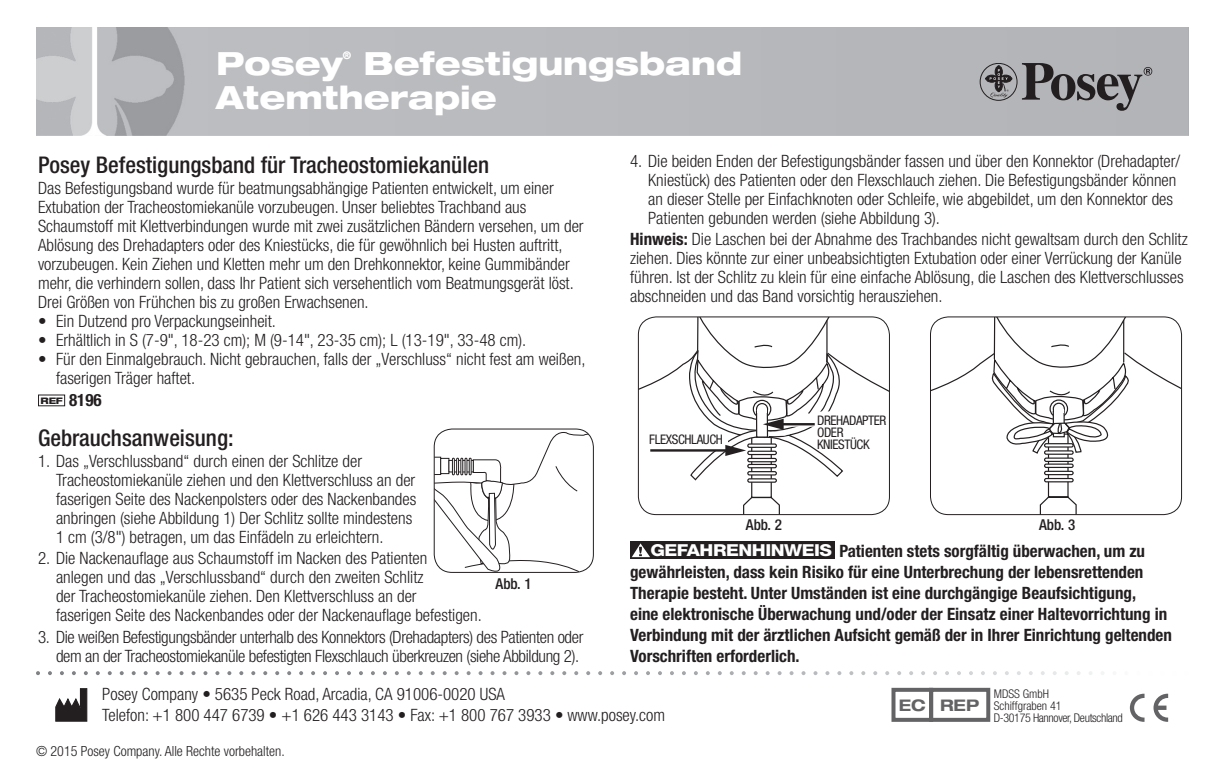
<style>
.page{position:relative;width:1224px;height:783px;background:#fff}
.page>*{position:absolute;margin:0;border:0;box-sizing:border-box;transform-origin:0 0}
.t1{font:800 expanded 32px/34px "Helvetica Neue LT Std";color:#fff}
.t2{font:500 condensed 23px "Helvetica Neue LT Std";color:#231f20}
.t3{font:300 condensed 17px/19px "Helvetica Neue LT Std";color:#231f20}
.t4{font:700 condensed 17px/21px "Helvetica Neue LT Std";color:#231f20}
.t5{font:300 condensed 17px/19px "Helvetica Neue LT Std";letter-spacing:-.02em;color:#231f20;text-align:right}
.t6{font:700 expanded 16px "Helvetica Neue LT Std";color:#636366}
.t7{font:500 condensed 15px "Helvetica Neue LT Std";color:#231f20}
.t8{font:300 condensed 14px "Helvetica Neue LT Std";color:#231f20}
.t9{font:condensed 13.2px/12px "Helvetica Neue LT Std";letter-spacing:-.03em;color:#231f20}
.t10{font:300 condensed 12px/12px "Helvetica Neue LT Std";letter-spacing:-.03em;color:#231f20}
.t11{font:800 expanded 10.4px "Helvetica Neue LT Std";color:#fff}
.s1{font-weight:700}
.s2{font-weight:800;font-stretch:normal;font-size:16.6px;color:#fff}
</style>
<div class="page">
<div style="left:38px;top:394px;width:27px;height:12px;border:1px solid #231f20"></div>
<svg style="left:434px;top:430px;width:159px;height:142px"></svg>
<div style="left:469px;top:457px;width:3px;height:18px;border:1px solid #231f20"></div>
<div style="left:434px;top:428px;width:160px;height:145px;border:1px solid #231f20;border-radius:18px"></div>
<svg style="left:930px;top:317px;width:251px;height:197px"></svg>
<div style="left:930px;top:316px;width:252px;height:199px;border:1px solid #231f20;border-radius:18px"></div>
<svg style="left:638px;top:317px;width:251px;height:197px"></svg>
<div style="left:638px;top:316px;width:252px;height:199px;border:1px solid #231f20;border-radius:18px"></div>
<svg style="left:36px;top:671px;width:1068px;height:4px"></svg>
<svg style="left:55px;top:688px;width:33px;height:33px"></svg>
<svg style="left:1130px;top:693px;width:14px;height:28px"></svg>
<svg style="left:1153px;top:693px;width:15px;height:28px"></svg>
<div style="left:891px;top:687px;width:42px;height:34px;border:4px solid #636366"></div>
<div style="left:929px;top:687px;width:61px;height:34px;border:4px solid #636366"></div>
<img style="left:36px;top:27px;width:1152px;height:108px">
<svg style="left:1022px;top:63px;width:130px;height:48px;background:#8a898c"></svg>
<svg style="left:985px;top:65px;width:27px;height:33px"></svg>
<div style="left:980px;top:63px;width:37px;height:38px;border:1px solid #231f20;border-radius:50%"></div>
<div style="left:630px;top:541px;width:204px;height:18px;background:#231f20"></div>
<svg style="left:632px;top:543px;width:18px;height:14px"></svg>
<h1 class="t1" style="left:216px;top:46px;width:528px;text-indent:148px">Befestigungsband<br>Atemtherapie</h1>
<h1 class="t1" style="left:216px;top:46px;width:128px">Posey</h1>
<p class="t11" style="left:343px;top:49px;width:10px">®</p>
<h2 class="t2" style="left:38px;top:151px;width:453px">Posey Befestigungsband für Tracheostomiekanülen</h2>
<p class="t3" style="left:38px;top:178px;width:547px">Das Befestigungsband wurde für beatmungsabhängige Patienten entwickelt, um einer Extubation der Tracheostomiekanüle vorzubeugen. Unser beliebtes Trachband aus Schaumstoff mit Klettverbindungen wurde mit zwei zusätzlichen Bändern versehen, um der Ablösung des Drehadapters oder des Kniestücks, die für gewöhnlich bei Husten auftritt, vorzubeugen. Kein Ziehen und Kletten mehr um den Drehkonnektor, keine Gummibänder mehr, die verhindern sollen, dass Ihr Patient sich versehentlich vom Beatmungsgerät löst.<br>Drei Größen von Frühchen bis zu großen Erwachsenen.</p>
<p class="t3" style="left:38px;top:311px;width:239px">• Ein Dutzend pro Verpackungseinheit.</p>
<p class="t3" style="left:38px;top:330px;width:490px">• Erhältlich in S (7-9", 18-23 cm); M (9-14", 23-35 cm); L (13-19", 33-48 cm).</p>
<p class="t3" style="left:56px;top:349px;width:531px;text-indent:-18px">• Für den Einmalgebrauch. Nicht gebrauchen, falls der „Verschluss“ nicht fest am weißen, faserigen Träger haftet.</p>
<p class="t4" style="left:41px;top:389px;width:63px"><sup>REF</sup> 8196</p>
<h2 class="t2" style="left:38px;top:424px;width:197px">Gebrauchsanweisung:</h2>
<p class="t3" style="left:56px;top:451px;width:362px;text-indent:-18px">1. Das „Verschlussband“ durch einen der Schlitze der Tracheostomiekanüle ziehen und den Klettverschluss an der faserigen Seite des Nackenpolsters oder des Nackenbandes anbringen (siehe Abbildung 1) Der Schlitz sollte mindestens 1 cm (3/8") betragen, um das Einfädeln zu erleichtern.</p>
<p class="t3" style="left:56px;top:548px;width:427px;text-indent:-18px">2. Die Nackenauflage aus Schaumstoff im Nacken des Patienten<br>anlegen und das „Verschlussband“ durch den zweiten Schlitz<br>der Tracheostomiekanüle ziehen. Den Klettverschluss an der<br>faserigen Seite des Nackenbandes oder der Nackenauflage befestigen.</p>
<p class="t5" style="left:38px;top:626px;width:547px">3. Die weißen Befestigungsbänder unterhalb des Konnektors (Drehadapters) des Patienten oder dem an der Tracheostomiekanüle befestigten Flexschlauch überkreuzen (siehe Abbildung 2).</p>
<p class="t7" style="left:496px;top:574px;width:38px">Abb. 1</p>
<p class="t3" style="left:648px;top:151px;width:533px;text-indent:-18px">4. Die beiden Enden der Befestigungsbänder fassen und über den Konnektor (Drehadapter/ Kniestück) des Patienten oder den Flexschlauch ziehen. Die Befestigungsbänder können an dieser Stelle per Einfachknoten oder Schleife, wie abgebildet, um den Konnektor des Patienten gebunden werden (siehe Abbildung 3).</p>
<p class="t3" style="left:630px;top:229px;width:559px"><span class="s1">Hinweis:</span> Die Laschen bei der Abnahme des Trachbandes nicht gewaltsam durch den Schlitz ziehen. Dies könnte zur einer unbeabsichtigten Extubation oder einer Verrückung der Kanüle führen. Ist der Schlitz zu klein für eine einfache Ablösung, die Laschen des Klettverschlusses abschneiden und das Band vorsichtig herausziehen.</p>
<p class="t9" style="left:649px;top:433px;width:75px">FLEXSCHLAUCH</p>
<p class="t7" style="left:746px;top:515px;width:38px">Abb. 2</p>
<p class="t9" style="left:817px;top:413px;width:71px">DREHADAPTER<br>ODER<br>KNIESTÜCK</p>
<p class="t7" style="left:1039px;top:515px;width:38px">Abb. 3</p>
<p class="t4" style="left:630px;top:540px;width:543px;text-indent:20px"><span class="s2">GEFAHRENHINWEIS</span> Patienten stets sorgfältig überwachen, um zu gewährleisten, dass kein Risiko für eine Unterbrechung der lebensrettenden Therapie besteht. Unter Umständen ist eine durchgängige Beaufsichtigung,<br>eine elektronische Überwachung und/oder der Einsatz einer Haltevorrichtung in Verbindung mit der ärztlichen Aufsicht gemäß der in Ihrer Einrichtung geltenden Vorschriften erforderlich.</p>
<p class="t3" style="left:102px;top:682px;width:564px;line-height:21.6px">Posey Company • 5635 Peck Road, Arcadia, CA 91006-0020 USA<br>Telefon: +1 800 447 6739 • +1 626 443 3143 • Fax: +1 800 767 3933 • www.posey.com</p>
<p class="t8" style="left:36px;top:743px;width:250px">© 2015 Posey Company. Alle Rechte vorbehalten.</p>
<p class="t6" style="left:899px;top:694px;width:82px">EC REP</p>
<p class="t10" style="left:994px;top:687px;width:131px">MDSS GmbH<br>Schiffgraben 41<br>D-30175 Hannover, Deutschland</p>
</div>
